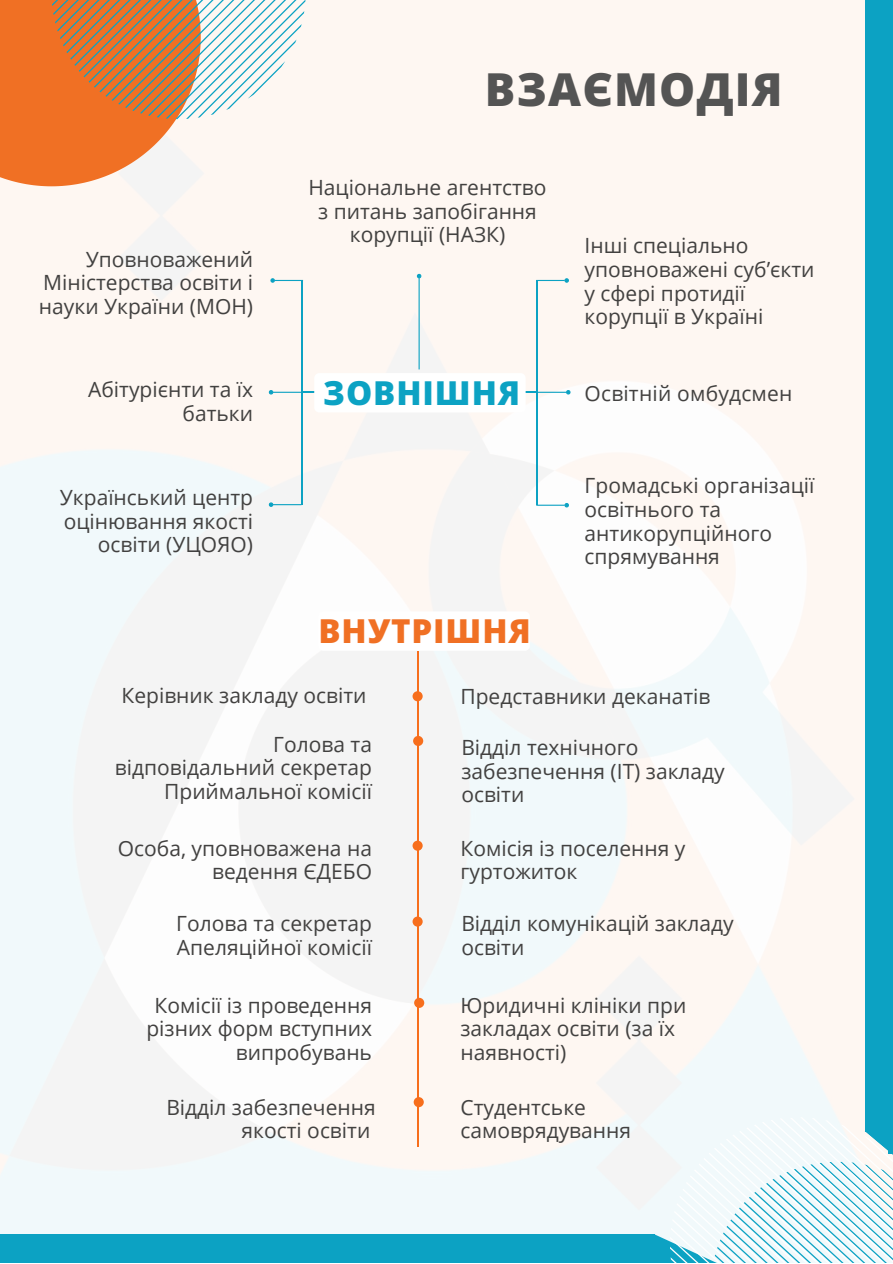
<style>
.page{position:relative;width:893px;height:1264px;background:#fff}
.page>*{position:absolute;margin:0;border:0;box-sizing:border-box;transform-origin:0 0}
.t1{font:800 45.45px "Open Sans";letter-spacing:.03em;color:#545454}
.t2{font:800 33px "Open Sans";letter-spacing:.025em;color:#f07024}
.t3{font:800 33px "Open Sans";letter-spacing:.025em;color:#0ca2c3}
.t4{font:21px/23.5px "Open Sans";color:#424140}
</style>
<div class="page">
<img style="left:0;top:0;width:865px;height:1233px">
<hr style="left:301px;top:391px;width:234px;height:1px;background:#0ca2c3">
<div style="left:314px;top:373px;width:211px;height:39px;background:#fff;border-radius:5px"></div>
<hr style="left:536px;top:280px;width:1px;height:225px;background:#0ca2c3">
<hr style="left:301px;top:280px;width:2px;height:225px;background:#0ca2c3">
<svg style="left:269px;top:277px;width:34px;height:6px"></svg>
<svg style="left:268px;top:389px;width:33px;height:6px"></svg>
<svg style="left:268px;top:501px;width:33px;height:7px"></svg>
<svg style="left:536px;top:277px;width:33px;height:6px"></svg>
<svg style="left:538px;top:389px;width:33px;height:6px"></svg>
<hr style="left:536px;top:504px;width:28px;height:2px;background:#0ca2c3">
<svg style="left:563px;top:502px;width:6px;height:6px"></svg>
<hr style="left:418px;top:278px;width:1px;height:91px;background:#0ca2c3">
<svg style="left:416px;top:273px;width:6px;height:6px"></svg>
<div style="left:865px;top:0;width:27px;height:1131px;background:#0ca2c3"></div>
<div style="left:0;top:1233px;width:655px;height:29px;background:#0ca2c3"></div>
<svg style="left:654px;top:1103px;width:238px;height:159px"></svg>
<svg style="left:0;top:0;width:306px;height:186px"></svg>
<hr style="left:888px;top:5px;width:4px;height:1148px;background:#0ca2c3">
<div style="left:318px;top:611px;width:212px;height:39px;background:#fff;border-radius:5px"></div>
<hr style="left:417px;top:650px;width:1px;height:496px;background:#f76e1c">
<div style="left:412px;top:691px;width:10px;height:10px;background:#f76e1c;border-radius:50%"></div>
<div style="left:413px;top:736px;width:10px;height:10px;background:#f76e1c;border-radius:50%"></div>
<div style="left:412px;top:840px;width:10px;height:10px;background:#f76e1c;border-radius:50%"></div>
<div style="left:412px;top:916px;width:10px;height:10px;background:#f76e1c;border-radius:50%"></div>
<div style="left:414px;top:997px;width:10px;height:10px;background:#f76e1c;border-radius:50%"></div>
<div style="left:413px;top:1097px;width:11px;height:10px;background:#f76e1c;border-radius:50%"></div>
<p class="t4" style="left:39px;top:247px;width:216px;text-align:justify;text-indent:47px">Уповноважений Міністерства освіти і науки України (МОН)</p>
<h1 class="t1" style="left:485px;top:57px;width:299px">ВЗАЄМОДІЯ</h1>
<p class="t4" style="left:308px;top:175px;width:239px;text-align:center">Національне агентство з питань запобігання корупції (НАЗК)</p>
<p class="t4" style="left:584px;top:233px;width:231px">Інші спеціально уповноважені суб’єкти у сфері протидії корупції в Україні</p>
<h2 class="t3" style="left:323px;top:369px;width:198px">ЗОВНІШНЯ</h2>
<p class="t4" style="left:88px;top:377px;width:166px">Абітурієнти та їх</p>
<p class="t4" style="left:584px;top:381px;width:209px">Освітній омбудсмен</p>
<p class="t4" style="left:182px;top:401px;width:72px">батьки</p>
<p class="t4" style="left:60px;top:485px;width:195px;text-align:right">Український центр оцінювання якості освіти (УЦОЯО)</p>
<h2 class="t2" style="left:318px;top:607px;width:214px">ВНУТРІШНЯ</h2>
<p class="t4" style="left:584px;top:473px;width:231px">Громадські організації освітнього та антикорупційного спрямування</p>
<p class="t4" style="left:122px;top:683px;width:246px">Керівник закладу освіти</p>
<p class="t4" style="left:115px;top:731px;width:259px;text-align:right">Голова та відповідальний секретар<br>Приймальної комісії</p>
<p class="t4" style="left:118px;top:835px;width:256px;text-align:right">Особа, уповноважена на ведення ЄДЕБО</p>
<p class="t4" style="left:176px;top:911px;width:197px">Голова та секретар<br>Апеляційної комісії</p>
<p class="t4" style="left:146px;top:992px;width:227px;text-align:right">Комісії із проведення різних форм вступних випробувань</p>
<p class="t4" style="left:166px;top:1094px;width:211px;text-align:right">Відділ забезпечення якості освіти</p>
<p class="t4" style="left:460px;top:684px;width:251px">Представники деканатів</p>
<p class="t4" style="left:461px;top:735px;width:265px">Відділ технічного забезпечення (ІТ) закладу освіти</p>
<p class="t4" style="left:460px;top:835px;width:226px">Комісія із поселення у гуртожиток</p>
<p class="t4" style="left:461px;top:911px;width:274px">Відділ комунікацій закладу освіти</p>
<p class="t4" style="left:460px;top:992px;width:227px">Юридичні клініки при закладах освіти (за їх наявності)</p>
<p class="t4" style="left:460px;top:1094px;width:172px">Студентське самоврядування</p>
</div>
